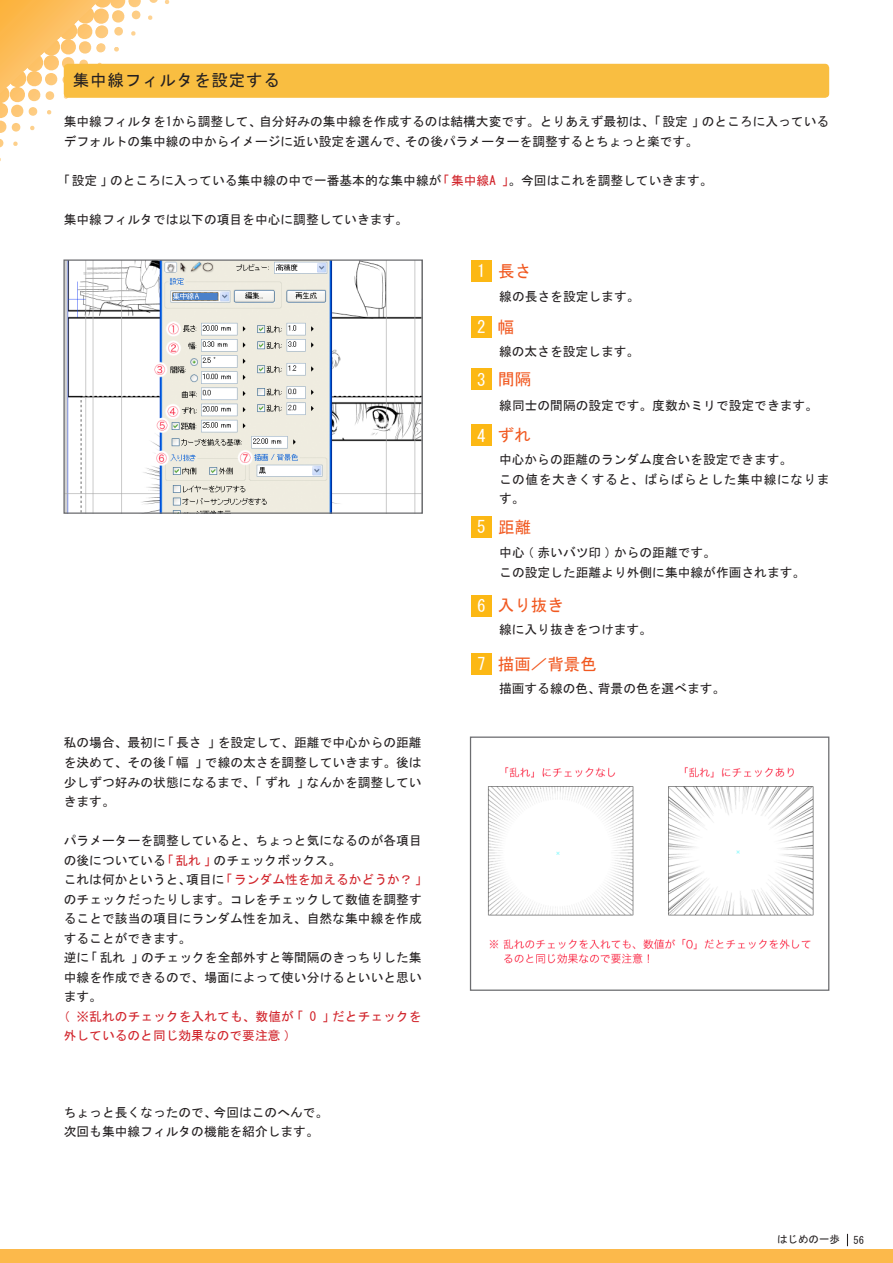
<style>
.page{position:relative;width:893px;height:1263px;background:#fff}
.page>*{position:absolute;margin:0;border:0;box-sizing:border-box;transform-origin:0 0}
.小見出し-数字{font:16.95px "MS Gothic";color:#fff}
.小見出し01{font:16.5px "MS Gothic";color:#f15921}
.中見出し{font:16.5px "MS Gothic";letter-spacing:.05em;color:#231f20}
.中見出しリード{font:12.75px/19.5px "MS Gothic";color:#231f20}
.中見出しリード-2{font:12.75px/19.5px "MS Gothic";color:#d1232a;text-align:center}
.中見出しリード-3{font:12.75px/19.5px "MS Gothic";letter-spacing:.04em;color:#231f20}
.小見出しリード{font:12.75px "MS Gothic";color:#231f20}
.t1{font:10.5px "MS Gothic";color:#231f20}
.s1{color:#d1232a}
</style>
<div class="page">
<svg style="left:13px;top:142px;width:5px;height:4px"></svg>
<svg style="left:148px;top:15px;width:5px;height:5px"></svg>
<svg style="left:165px;top:0;width:5px;height:4px"></svg>
<svg style="left:0;top:139px;width:4px;height:8px"></svg>
<svg style="left:149px;top:0;width:9px;height:3px"></svg>
<svg style="left:0;top:0;width:141px;height:133px"></svg>
<div style="left:0;top:1249px;width:893px;height:14px;background:#fcb94b"></div>
<svg style="left:847px;top:1234px;width:1px;height:12px"></svg>
<img style="left:65px;top:261px;width:356px;height:251px">
<div style="left:63px;top:259px;width:360px;height:255px;border:1px solid #6c6d70"></div>
<img style="left:488px;top:767px;width:326px;height:197px">
<div style="left:470px;top:736px;width:359px;height:255px;border:1px solid #6c6d70"></div>
<div style="left:64px;top:64px;width:765px;height:34px;background:#f9be41;border-radius:4px"></div>
<div style="left:471px;top:260px;width:21px;height:22px;background:#fcb814"></div>
<div style="left:471px;top:369px;width:21px;height:21px;background:#fcb814"></div>
<div style="left:471px;top:517px;width:21px;height:21px;background:#fcb814"></div>
<div style="left:471px;top:316px;width:20px;height:22px;background:#fcb814"></div>
<div style="left:471px;top:425px;width:20px;height:21px;background:#fcb814"></div>
<div style="left:471px;top:595px;width:20px;height:21px;background:#fcb814"></div>
<div style="left:471px;top:653px;width:20px;height:21px;background:#fcb814"></div>
<p class="中見出し" style="left:73px;top:72px;width:209px">集中線フィルタを設定する</p>
<p class="中見出しリード" style="left:64px;top:112px;width:199px">集中線フィルタを1から調整して、</p>
<p class="中見出しリード" style="left:259px;top:112px;width:447px">自分好みの集中線を作成するのは結構大変です。とりあえず最初は、「設定」</p>
<p class="中見出しリード" style="left:702px;top:112px;width:129px">のところに入っている</p>
<p class="中見出しリード" style="left:64px;top:132px;width:346px">デフォルトの集中線の中からイメージに近い設定を選んで、</p>
<p class="中見出しリード" style="left:405px;top:132px;width:295px">その後パラメーターを調整するとちょっと楽です。</p>
<p class="中見出しリード" style="left:110px;top:171px;width:333px">のところに入っている集中線の中で一番基本的な集中線が</p>
<p class="中見出しリード" style="left:57px;top:171px;width:57px">「設定」</p>
<p class="中見出しリード" style="left:64px;top:210px;width:346px">集中線フィルタでは以下の項目を中心に調整していきます。</p>
<p class="中見出しリード-2" style="left:437px;top:171px;width:60px">「集中線A</p>
<p class="中見出しリード" style="left:502px;top:171px;width:212px"><span class="s1">」</span>。今回はこれを調整していきます。</p>
<p class="中見出しリード" style="left:64px;top:733px;width:103px">私の場合、最初に</p>
<p class="中見出しリード" style="left:161px;top:733px;width:42px">「長さ</p>
<p class="中見出しリード" style="left:218px;top:733px;width:206px">を設定して、距離で中心からの距離</p>
<p class="中見出しリード" style="left:208px;top:733px;width:14px">」</p>
<p class="中見出しリード" style="left:64px;top:753px;width:103px">を決めて、その後</p>
<p class="中見出しリード" style="left:161px;top:753px;width:29px">「幅</p>
<p class="中見出しリード" style="left:205px;top:753px;width:218px">で線の太さを調整していきます。後は</p>
<p class="中見出しリード" style="left:195px;top:753px;width:14px">」</p>
<p class="中見出しリード" style="left:64px;top:772px;width:228px">少しずつ好みの状態になるまで、「ずれきます。</p>
<p class="中見出しリード" style="left:214px;top:831px;width:210px;text-indent:-150px">パラメーターを調整していると、ちょっと気になるのが各項目のチェックボックス。</p>
<p class="中見出しリード" style="left:307px;top:772px;width:117px">なんかを調整してい</p>
<p class="中見出しリード" style="left:297px;top:772px;width:14px">」</p>
<p class="中見出しリード" style="left:64px;top:850px;width:103px">の後についている</p>
<p class="中見出しリード-2" style="left:161px;top:850px;width:57px">「乱れ」</p>
<p class="中見出しリード-2" style="left:220px;top:870px;width:210px">「ランダム性を加えるかどうか? 「</p>
<p class="中見出しリード" style="left:64px;top:870px;width:359px">これは何かというと、<br>のチェックだったりします。コレをチェックして数値を調整することで該当の項目にランダム性を加え、自然な集中線を作成することができます。</p>
<p class="中見出しリード" style="left:141px;top:948px;width:282px">のチェックを全部外すと等間隔のきっちりした集</p>
<p class="中見出しリード" style="left:186px;top:870px;width:40px">項目に</p>
<p class="中見出しリード" style="left:85px;top:948px;width:42px">「乱れ</p>
<p class="中見出しリード" style="left:64px;top:948px;width:359px">逆に<br>中線を作成できるので、場面によって使い分けるといいと思います。</p>
<p class="中見出しリード-2" style="left:332px;top:1006px;width:91px">だとチェックを</p>
<p class="中見出しリード" style="left:132px;top:948px;width:14px">」</p>
<p class="中見出しリード-2" style="left:57px;top:1006px;width:241px">（ ※乱れのチェックを入れても、数値が外しているのと同じ効果なので要注意 (</p>
<p class="中見出しリード-2" style="left:291px;top:1006px;width:14px">「</p>
<p class="中見出しリード-2" style="left:310px;top:1006px;width:8px">0</p>
<p class="中見出しリード-2" style="left:323px;top:1006px;width:14px">」</p>
<p class="中見出しリード" style="left:64px;top:1102px;width:154px">ちょっと長くなったので、</p>
<p class="中見出しリード" style="left:64px;top:1122px;width:256px">次回も集中線フィルタの機能を紹介します。</p>
<p class="中見出しリード" style="left:214px;top:1102px;width:116px">今回はこのへんで。</p>
<p class="小見出し-数字" style="left:477px;top:263px;width:10px">1</p>
<p class="小見出し01" style="left:498px;top:263px;width:34px">長さ</p>
<p class="小見出しリード" style="left:499px;top:290px;width:142px">線の長さを設定します。</p>
<p class="小見出し-数字" style="left:477px;top:319px;width:10px">2</p>
<p class="小見出し01" style="left:498px;top:319px;width:18px">幅</p>
<p class="中見出しリード" style="left:499px;top:341px;width:142px">線の太さを設定します。</p>
<p class="小見出し-数字" style="left:477px;top:371px;width:10px">3</p>
<p class="小見出し01" style="left:498px;top:371px;width:34px">間隔</p>
<p class="中見出しリード" style="left:499px;top:395px;width:320px">線同士の間隔の設定です。度数かミリで設定できます。</p>
<p class="小見出し-数字" style="left:477px;top:427px;width:10px">4</p>
<p class="小見出し01" style="left:498px;top:427px;width:34px">ずれ</p>
<p class="中見出しリード" style="left:499px;top:450px;width:295px">中心からの距離のランダム度合いを設定できます。</p>
<p class="中見出しリード-3" style="left:499px;top:469px;width:332px">この値を大きくすると、ばらばらとした集中線になります。</p>
<p class="小見出し-数字" style="left:477px;top:519px;width:10px">5</p>
<p class="小見出し01" style="left:498px;top:519px;width:34px">距離</p>
<p class="中見出しリード" style="left:522px;top:543px;width:97px">（赤いバツ印）</p>
<p class="中見出しリード" style="left:614px;top:543px;width:103px">からの距離です。</p>
<p class="中見出しリード" style="left:499px;top:543px;width:27px">中心</p>
<p class="中見出しリード" style="left:499px;top:562px;width:308px">この設定した距離より外側に集中線が作画されます。</p>
<p class="小見出し-数字" style="left:477px;top:597px;width:10px">6</p>
<p class="小見出し01" style="left:498px;top:597px;width:67px">入り抜き</p>
<p class="中見出しリード" style="left:499px;top:620px;width:154px">線に入り抜きをつけます。</p>
<p class="小見出し-数字" style="left:477px;top:655px;width:10px">7</p>
<p class="小見出し01" style="left:498px;top:656px;width:100px">描画／背景色</p>
<p class="中見出しリード" style="left:499px;top:678px;width:103px">描画する線の色、</p>
<p class="中見出しリード" style="left:598px;top:678px;width:129px">背景の色を選べます。</p>
<p class="t1" style="left:777px;top:1234px;width:64px">はじめの一歩</p>
<p class="t1" style="left:853px;top:1235px;width:12px">56</p>
</div>
